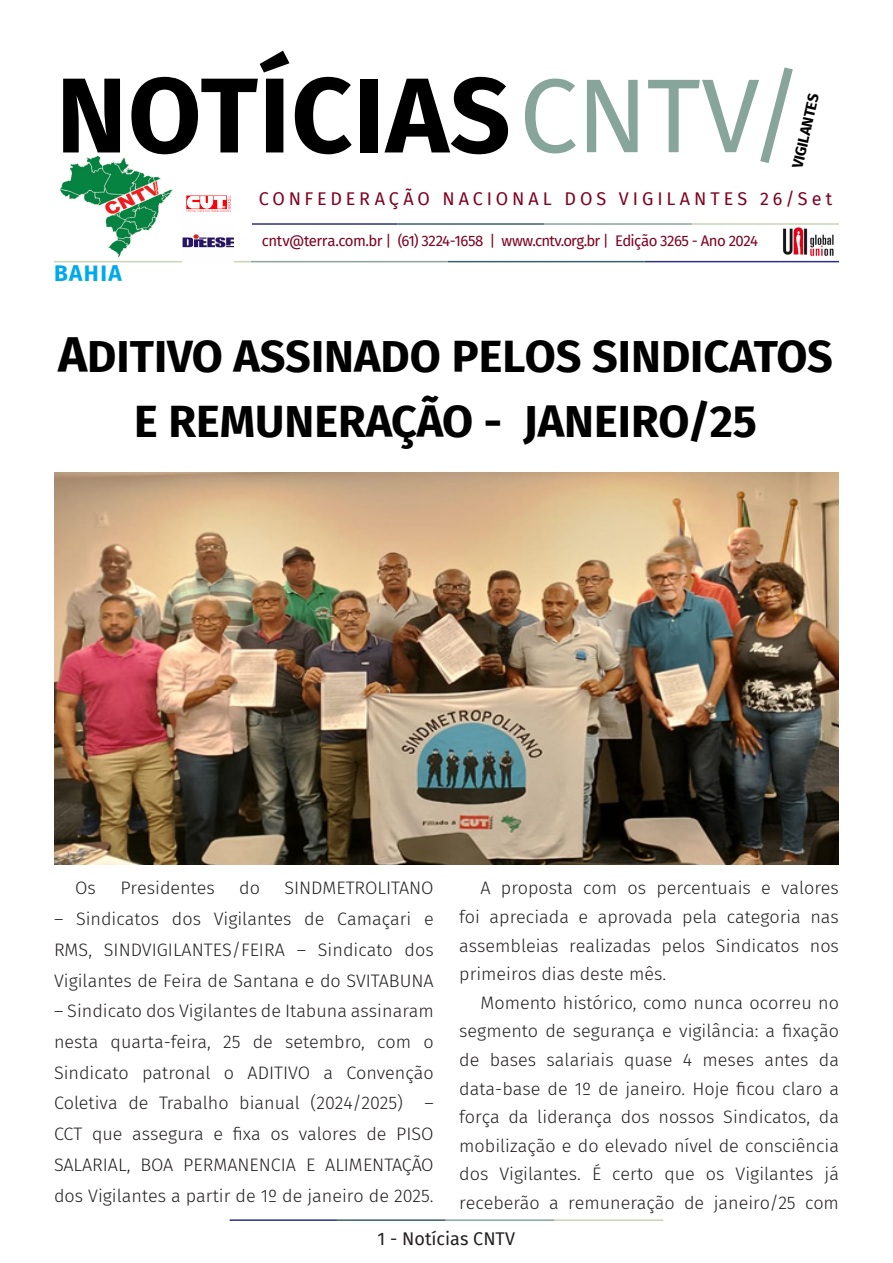
<style>
.page{position:relative;width:893px;height:1263px;background:#fff}
.page>*{position:absolute;margin:0;border:0;box-sizing:border-box;transform-origin:0 0}
.t1{font:700 106.5px "Fira Sans";letter-spacing:.01em;color:#000}
.t2{font:700 45px/64.5px "Fira Sans";color:#000001;text-align:center}
.t3{font:700 22.5px "Fira Sans";letter-spacing:.07em;color:#00a9ea}
.t4{font:300 18px/28.7px "Fira Sans";color:#231f20;text-align:justify}
.t5{font:18px "Fira Sans";letter-spacing:.215em;color:#7e0220}
.t6{font:18px "Fira Sans";color:#231f20}
.t7{font:15px "Fira Sans";letter-spacing:-.04em;color:#7e0220}
.t8{font:700 15px "Fira Sans";color:#000001}
.s1{font-weight:400;font-size:105px;color:#87a59a}
.s2{font-size:49.5px}
</style>
<div class="page">
<hr style="left:230px;top:1219px;width:107px;height:2px;background:#2f3088">
<hr style="left:337px;top:1219px;width:109px;height:2px;background:#3a5f6d">
<hr style="left:446px;top:1219px;width:109px;height:2px;background:#87a59a">
<hr style="left:555px;top:1219px;width:108px;height:2px;background:#c6d5b7">
<img style="left:782px;top:227px;width:54px;height:34px">
<hr style="left:252px;top:223px;width:145px;height:2px;background:#2f3088">
<hr style="left:397px;top:223px;width:147px;height:2px;background:#3a5f6d">
<hr style="left:544px;top:223px;width:148px;height:2px;background:#87a59a">
<hr style="left:692px;top:223px;width:147px;height:2px;background:#c6d5b7">
<hr style="left:645px;top:261px;width:194px;height:1px;background:#2f3088">
<hr style="left:448px;top:261px;width:197px;height:1px;background:#3a5f6d">
<hr style="left:251px;top:261px;width:197px;height:1px;background:#87a59a">
<hr style="left:54px;top:261px;width:197px;height:1px;background:#c6d5b7">
<img style="left:61px;top:157px;width:110px;height:100px">
<img style="left:186px;top:195px;width:45px;height:17px">
<img style="left:183px;top:234px;width:51px;height:28px">
<img style="left:54px;top:472px;width:785px;height:392px">
<p class="t1" style="left:56px;top:26px;width:749px">NOTÍCIAS<span class="s1">CNTV/</span></p>
<p class="t8" style="left:785px;top:165px;width:77px;rotate:-77deg">VIGILANTES</p>
<p class="t5" style="left:259px;top:185px;width:575px">CONFEDERAÇÃO NACIONAL DOS VIGILANTES 26/Set</p>
<p class="t3" style="left:54px;top:254px;width:69px">BAHIA</p>
<p class="t7" style="left:262px;top:230px;width:498px">cntv@terra.com.br | (61) 3224-1658 | www.cntv.org.br | Edição 3265 - Ano 2024</p>
<p class="t2" style="left:58px;top:321px;width:776px"><span class="s2">A</span>DITIVO ASSINADO PELOS SINDICATOS<br>E REMUNERAÇÃO - JANEIRO/25</p>
<p class="t4" style="left:75px;top:874px;width:22px">Os</p>
<p class="t4" style="left:120px;top:874px;width:96px">Presidentes</p>
<p class="t4" style="left:239px;top:874px;width:22px">do</p>
<p class="t4" style="left:284px;top:874px;width:151px">SINDMETROLITANO</p>
<p class="t4" style="left:54px;top:903px;width:381px;line-height:30.8px">– Sindicatos dos Vigilantes de Camaçari e RMS, SINDVIGILANTES/FEIRA – Sindicato dos Vigilantes de Feira de Santana e do SVITABUNA</p>
<p class="t4" style="left:54px;top:995px;width:381px;line-height:30.8px">– Sindicato dos Vigilantes de Itabuna assinaram nesta quarta-feira, 25 de setembro, com o Sindicato patronal o ADITIVO a Convenção Coletiva de Trabalho bianual (2024/2025) – CCT que assegura e fixa os valores de PISO SALARIAL, BOA PERMANENCIA E ALIMENTAÇÃO dos Vigilantes a partir de 1º de janeiro de 2025.</p>
<p class="t4" style="left:459px;top:874px;width:381px;text-indent:21px">A proposta com os percentuais e valores foi apreciada e aprovada pela categoria nas assembleias realizadas pelos Sindicatos nos primeiros dias deste mês.</p>
<p class="t4" style="left:459px;top:988px;width:381px;text-indent:21px">Momento histórico, como nunca ocorreu no segmento de segurança e vigilância: a fixação de bases salariais quase 4 meses antes da data-base de 1º de janeiro. Hoje ficou claro a força da liderança dos nossos Sindicatos, da mobilização e do elevado nível de consciência dos Vigilantes. É certo que os Vigilantes já receberão a remuneração de janeiro/25 com</p>
<p class="t6" style="left:378px;top:1225px;width:139px">1 - Notícias CNTV</p>
</div>
